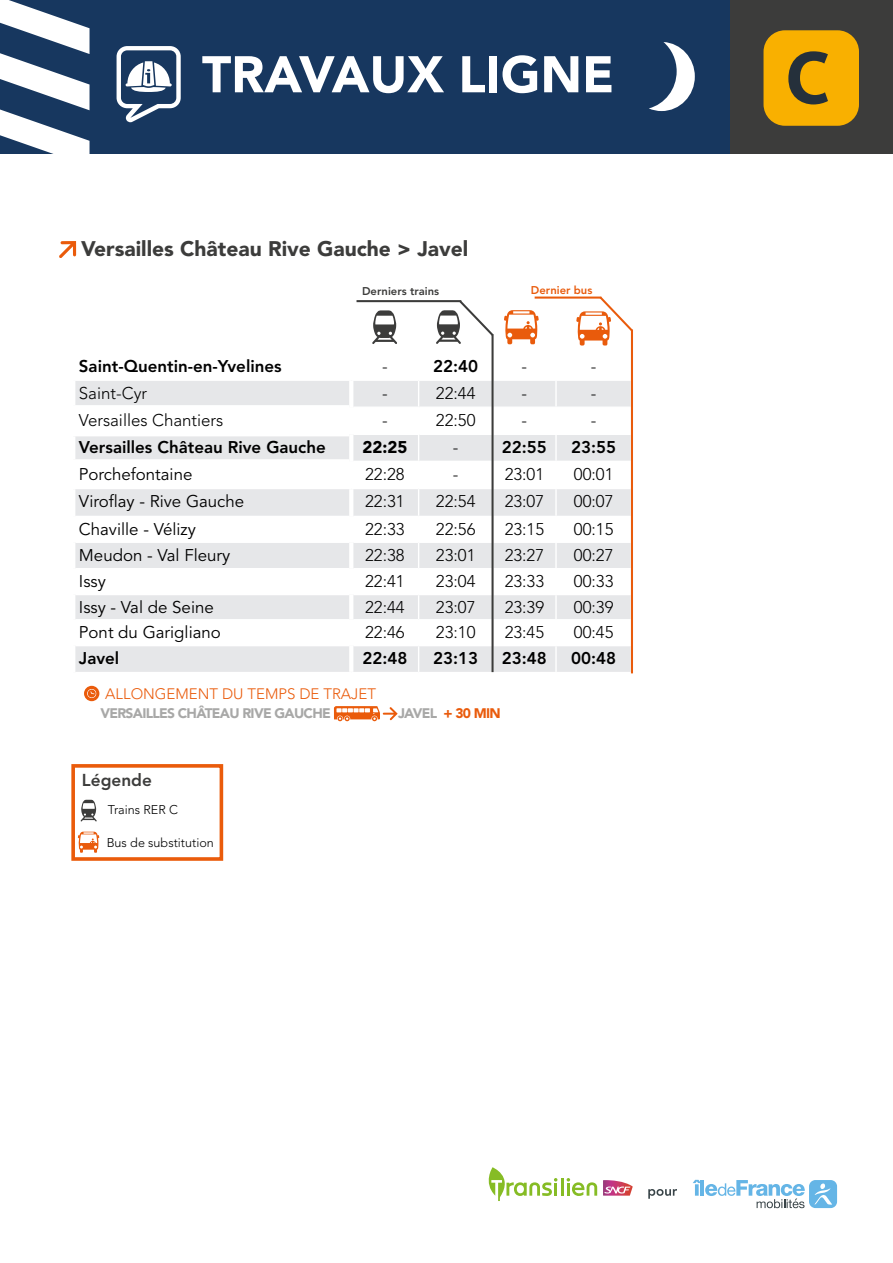
<style>
.page{position:relative;width:893px;height:1263px;background:#fff}
.page>*{position:absolute;margin:0;border:0;box-sizing:border-box;transform-origin:0 0}
.t1{font:900 51px "Avenir LT Std";color:#fff}
.t2{font:900 21px "Avenir LT Std";color:#3c3c3b}
.t3{font:800 17.1px "Avenir LT Std";color:#3c3c3b}
.t4{font:300 16.95px "Avenir LT Std";color:#000}
.t5{font:16.95px "Avenir LT Std";color:#000}
.t6{font:800 16.95px "Avenir LT Std";color:#000}
.t7{font:900 16.95px "Avenir LT Std";color:#000}
.t8{font:300 15px "Avenir LT Std";color:#ea5b0b}
.t9{font:900 13.8px "Avenir LT Std";letter-spacing:-.05em;color:#a8a8a7}
.t10{font:900 13.8px "Avenir LT Std";letter-spacing:-.05em;color:#e95b0c}
.t11{font:300 12.6px "Avenir LT Std";color:#000}
.t12{font:800 11.25px "Avenir LT Std";color:#3c3c3b}
.t13{font:800 11.25px "Avenir LT Std";color:#e95b0c}
.s1{color:#a8a8a7}
</style>
<div class="page">
<div style="left:0;top:0;width:730px;height:153px;background:#17375f"></div>
<svg style="left:0;top:0;width:90px;height:154px"></svg>
<svg style="left:117px;top:46px;width:64px;height:76px"></svg>
<div style="left:730px;top:0;width:163px;height:153px;background:#3c3c3b"></div>
<div style="left:763px;top:30px;width:96px;height:96px;background:#f9b000;border-radius:21px"></div>
<svg style="left:788px;top:51px;width:40px;height:53px"></svg>
<svg style="left:649px;top:42px;width:46px;height:69px"></svg>
<svg style="left:372px;top:310px;width:25px;height:34px"></svg>
<svg style="left:504px;top:310px;width:35px;height:34px"></svg>
<hr style="left:491px;top:334px;width:3px;height:338px;background:#3c3c3b">
<svg style="left:436px;top:300px;width:58px;height:44px"></svg>
<hr style="left:356px;top:300px;width:105px;height:2px;background:#3c3c3b">
<hr style="left:631px;top:330px;width:2px;height:343px;background:#e95b0c">
<svg style="left:576px;top:296px;width:57px;height:49px"></svg>
<hr style="left:535px;top:297px;width:66px;height:2px;background:#e95b0c">
<svg style="left:59px;top:241px;width:17px;height:17px"></svg>
<svg style="left:75px;top:353px;width:557px;height:369px"></svg>
<svg style="left:648px;top:1189px;width:29px;height:10px"></svg>
<svg style="left:693px;top:1180px;width:112px;height:28px"></svg>
<div style="left:809px;top:1180px;width:28px;height:28px;background:#65b5e6;border-radius:6px"></div>
<svg style="left:814px;top:1183px;width:18px;height:22px"></svg>
<svg style="left:603px;top:1180px;width:30px;height:15px"></svg>
<svg style="left:488px;top:1167px;width:109px;height:34px"></svg>
<svg style="left:78px;top:832px;width:21px;height:21px"></svg>
<svg style="left:81px;top:800px;width:16px;height:21px"></svg>
<div style="left:71px;top:764px;width:152px;height:97px;border:4px solid #ea5b0b"></div>
<h1 class="t1" style="left:202px;top:44px;width:414px">TRAVAUX LIGNE</h1>
<p class="t2" style="left:81px;top:236px;width:389px">Versailles Château Rive Gauche &gt; Javel</p>
<p class="t12" style="left:362px;top:284px;width:79px">Derniers trains</p>
<p class="t13" style="left:531px;top:284px;width:63px">Dernier bus</p>
<p class="t6" style="left:79px;top:356px;width:204px">Saint-Quentin-en-Yvelines</p>
<p class="t4" style="left:382px;top:356px;width:7px">-</p>
<p class="t6" style="left:433px;top:356px;width:47px">22:40</p>
<p class="t4" style="left:522px;top:356px;width:7px">-</p>
<p class="t4" style="left:591px;top:356px;width:7px">-</p>
<p class="t4" style="left:79px;top:383px;width:70px">Saint-Cyr</p>
<p class="t4" style="left:382px;top:383px;width:7px">-</p>
<p class="t4" style="left:436px;top:383px;width:41px">22:44</p>
<p class="t4" style="left:522px;top:383px;width:7px">-</p>
<p class="t4" style="left:591px;top:383px;width:7px">-</p>
<p class="t4" style="left:79px;top:410px;width:146px">Versailles Chantiers</p>
<p class="t4" style="left:382px;top:410px;width:7px">-</p>
<p class="t4" style="left:436px;top:410px;width:41px">22:50</p>
<p class="t4" style="left:522px;top:410px;width:7px">-</p>
<p class="t4" style="left:591px;top:410px;width:7px">-</p>
<p class="t6" style="left:79px;top:437px;width:248px">Versailles Château Rive Gauche</p>
<p class="t7" style="left:362px;top:437px;width:47px">22:25</p>
<p class="t4" style="left:453px;top:437px;width:7px">-</p>
<p class="t6" style="left:502px;top:437px;width:47px">22:55</p>
<p class="t6" style="left:571px;top:437px;width:47px">23:55</p>
<p class="t5" style="left:79px;top:464px;width:115px">Porchefontaine</p>
<p class="t4" style="left:365px;top:464px;width:41px">22:28</p>
<p class="t4" style="left:453px;top:464px;width:7px">-</p>
<p class="t4" style="left:505px;top:464px;width:41px">23:01</p>
<p class="t4" style="left:574px;top:464px;width:41px">00:01</p>
<p class="t5" style="left:79px;top:491px;width:167px">Viroflay - Rive Gauche</p>
<p class="t4" style="left:365px;top:491px;width:41px">22:31</p>
<p class="t4" style="left:436px;top:491px;width:41px">22:54</p>
<p class="t4" style="left:505px;top:491px;width:41px">23:07</p>
<p class="t4" style="left:574px;top:491px;width:41px">00:07</p>
<p class="t5" style="left:79px;top:519px;width:118px">Chaville - Vélizy</p>
<p class="t4" style="left:365px;top:519px;width:41px">22:33</p>
<p class="t4" style="left:436px;top:519px;width:41px">22:56</p>
<p class="t4" style="left:505px;top:519px;width:41px">23:15</p>
<p class="t4" style="left:574px;top:519px;width:41px">00:15</p>
<p class="t5" style="left:79px;top:545px;width:153px">Meudon - Val Fleury</p>
<p class="t4" style="left:365px;top:545px;width:41px">22:38</p>
<p class="t4" style="left:436px;top:545px;width:41px">23:01</p>
<p class="t4" style="left:505px;top:545px;width:41px">23:27</p>
<p class="t4" style="left:574px;top:545px;width:41px">00:27</p>
<p class="t5" style="left:79px;top:571px;width:28px">Issy</p>
<p class="t4" style="left:365px;top:571px;width:41px">22:41</p>
<p class="t4" style="left:436px;top:571px;width:41px">23:04</p>
<p class="t4" style="left:505px;top:571px;width:41px">23:33</p>
<p class="t4" style="left:574px;top:571px;width:41px">00:33</p>
<p class="t5" style="left:79px;top:597px;width:136px">Issy - Val de Seine</p>
<p class="t4" style="left:365px;top:597px;width:41px">22:44</p>
<p class="t4" style="left:436px;top:597px;width:41px">23:07</p>
<p class="t4" style="left:505px;top:597px;width:41px">23:39</p>
<p class="t4" style="left:574px;top:597px;width:41px">00:39</p>
<p class="t5" style="left:79px;top:623px;width:143px">Pont du Garigliano</p>
<p class="t4" style="left:365px;top:622px;width:41px">22:46</p>
<p class="t4" style="left:436px;top:622px;width:41px">23:10</p>
<p class="t4" style="left:505px;top:622px;width:41px">23:45</p>
<p class="t4" style="left:574px;top:622px;width:41px">00:45</p>
<p class="t6" style="left:79px;top:648px;width:42px">Javel</p>
<p class="t6" style="left:362px;top:648px;width:47px">22:48</p>
<p class="t6" style="left:433px;top:648px;width:47px">23:13</p>
<p class="t6" style="left:502px;top:648px;width:47px">23:48</p>
<p class="t6" style="left:571px;top:648px;width:47px">00:48</p>
<p class="t8" style="left:105px;top:685px;width:272px">ALLONGEMENT DU TEMPS DE TRAJET</p>
<p class="t9" style="left:100px;top:705px;width:232px">VERSAILLES CHÂTEAU RIVE GAUCHE</p>
<p class="t10" style="left:398px;top:705px;width:104px"><span class="s1">JAVEL</span> + 30 MIN</p>
<p class="t3" style="left:82px;top:770px;width:71px">Légende</p>
<p class="t11" style="left:108px;top:803px;width:72px">Trains RER C</p>
<p class="t11" style="left:107px;top:836px;width:109px">Bus de substitution</p>
</div>
